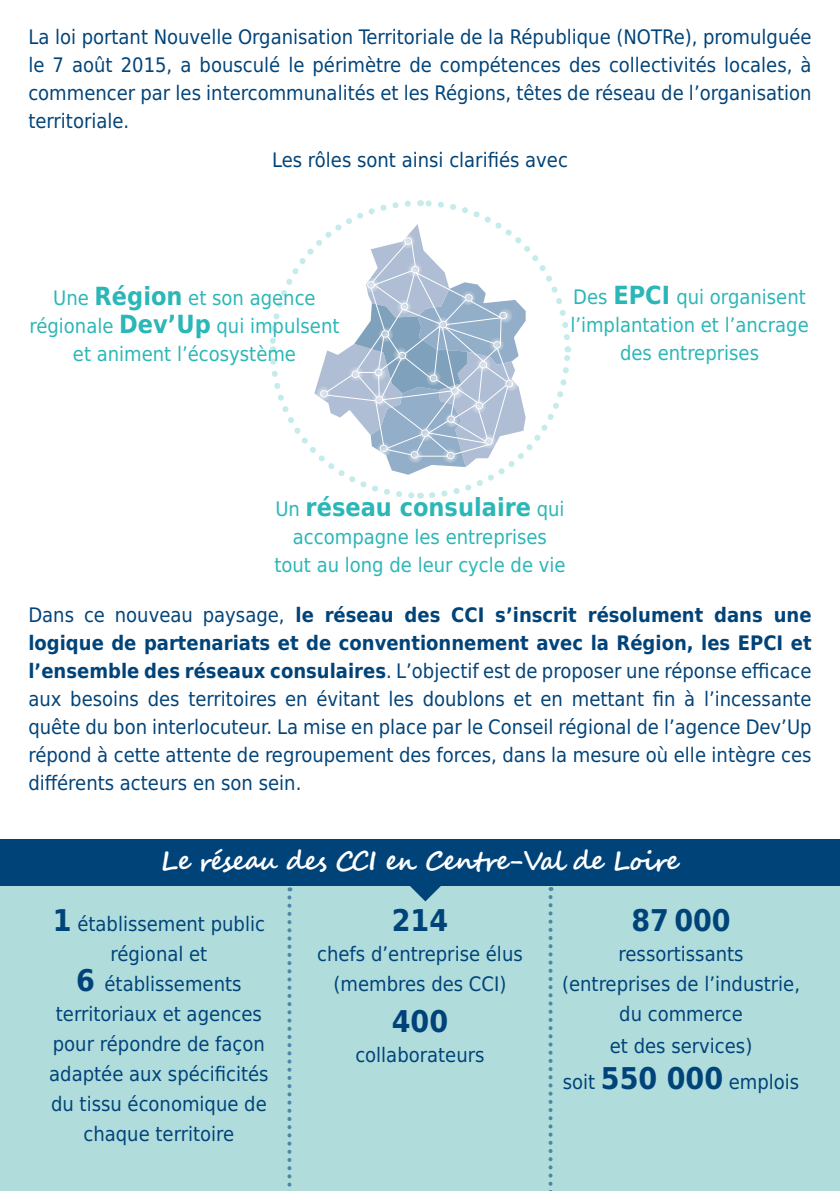
<style>
.page{position:relative;width:840px;height:1191px;background:#fff}
.page>*{position:absolute;margin:0;border:0;box-sizing:border-box;transform-origin:0 0}
.t1{font:700 30px "DejaVu Sans Condensed";color:#004379}
.t2{font:700 26px "Segoe Script";letter-spacing:-.04em;color:#fff}
.t3{font:700 25px "DejaVu Sans Condensed";color:#2bb6b7}
.t4{font:20px/30px "DejaVu Sans Condensed";color:#004379;text-align:center}
.t5{font:20px/28px "DejaVu Sans Condensed";color:#2bb6b7;text-align:center}
.s1{font-weight:700;font-size:25px}
.s2{font-weight:400;font-size:20px}
.s3{font-weight:700}
.s4{font-weight:700;font-size:30px}
</style>
<div class="page">
<svg style="left:269px;top:200px;width:303px;height:299px"></svg>
<div style="left:0;top:839px;width:839px;height:48px;background:#004379"></div>
<div style="left:0;top:887px;width:839px;height:304px;background:#b0dcdc"></div>
<svg style="left:28px;top:886px;width:783px;height:15px"></svg>
<svg style="left:287px;top:897px;width:4px;height:294px"></svg>
<svg style="left:548px;top:897px;width:4px;height:294px"></svg>
<p class="t4" style="left:28px;top:22px;width:784px;line-height:28px;text-align:justify">La loi portant Nouvelle Organisation Territoriale de la République (NOTRe), promulguée le 7 août 2015, a bousculé le périmètre de compétences des collectivités locales, à commencer par les intercommunalités et les Régions, têtes de réseau de l’organisation territoriale.</p>
<p class="t4" style="left:272px;top:144px;width:297px">Les rôles sont ainsi clarifiés avec</p>
<p class="t5" style="left:29px;top:283px;width:311px">Une <span class="s1">Région</span> et son agence régionale <span class="s1">Dev’Up</span> qui impulsent et animent l’écosystème</p>
<p class="t5" style="left:570px;top:283px;width:240px">Des <span class="s1">EPCI</span> qui organisent l’implantation et l’ancrage des entreprises</p>
<p class="t3" style="left:275px;top:487px;width:290px"><span class="s2">Un</span> réseau consulaire <span class="s2">qui</span></p>
<p class="t5" style="left:274px;top:522px;width:292px">accompagne les entreprises tout au long de leur cycle de vie</p>
<p class="t4" style="left:28px;top:600px;width:784px;line-height:28px;text-align:justify">Dans ce nouveau paysage, <span class="s3">le réseau des CCI s’inscrit résolument dans une logique de partenariats et de conventionnement avec la Région, les EPCI et l’ensemble des réseaux consulaires</span>. L’objectif est de proposer une réponse efficace aux besoins des territoires en évitant les doublons et en mettant fin à l’incessante quête du bon interlocuteur. La mise en place par le Conseil régional de l’agence Dev’Up répond à cette attente de regroupement des forces, dans la mesure où elle intègre ces différents acteurs en son sein.</p>
<p class="t2" style="left:160px;top:840px;width:520px">Le réseau des CCI en Centre-Val de Loire</p>
<p class="t4" style="left:49px;top:908px;width:221px"><span class="s4">1</span> établissement public régional et<br><span class="s4">6</span> établissements territoriaux et agences pour répondre de façon adaptée aux spécificités du tissu économique de chaque territoire</p>
<p class="t1" style="left:391px;top:895px;width:58px">214</p>
<p class="t4" style="left:317px;top:938px;width:207px">chefs d’entreprise élus (membres des CCI)</p>
<p class="t1" style="left:391px;top:996px;width:58px">400</p>
<p class="t4" style="left:355px;top:1039px;width:131px">collaborateurs</p>
<p class="t1" style="left:631px;top:895px;width:101px">87 000</p>
<p class="t4" style="left:561px;top:938px;width:239px">ressortissants (entreprises de l’industrie, du commerce</p>
<p class="t4" style="left:562px;top:1027px;width:238px;line-height:36px">et des services)<br>soit <span class="s4">550 000</span> emplois</p>
</div>
